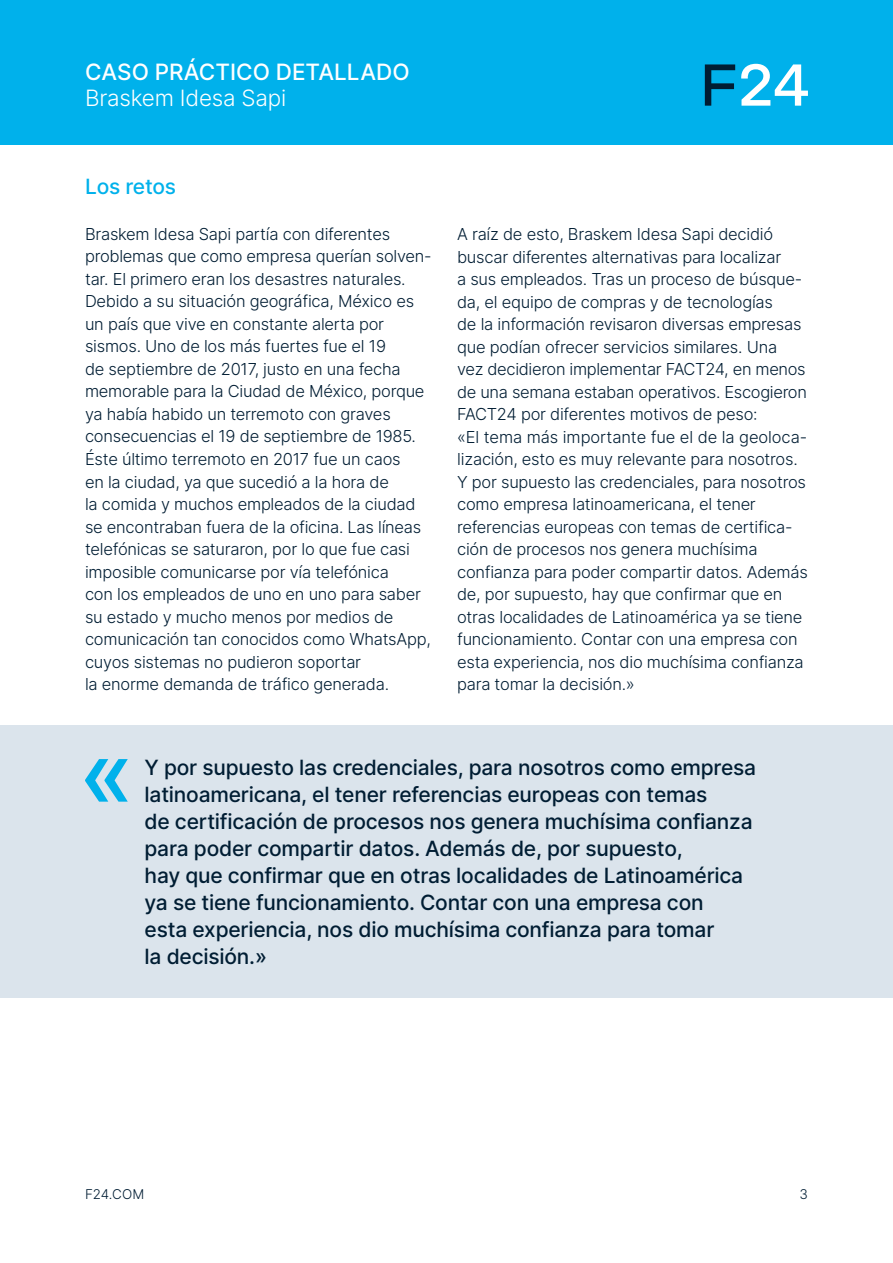
<style>
.page{position:relative;width:893px;height:1263px;background:#fff}
.page>*{position:absolute;margin:0;border:0;box-sizing:border-box;transform-origin:0 0}
.t1{font:500 22.5px "Inter";color:#fff}
.t2{font:300 22.5px "Inter";letter-spacing:-.01em;color:#fff}
.t3{font:500 21px/27px "Inter";letter-spacing:-.01em;color:#001d33}
.t4{font:500 21px "Inter";letter-spacing:-.01em;color:#00b1eb}
.t5{font:300 16.5px/22.5px "Inter";letter-spacing:-.015em;color:#001d33}
.t6{font:300 13.5px "Inter";color:#001d33}
</style>
<div class="page">
<div style="left:0;top:0;width:893px;height:145px;background:#00b1eb"></div>
<svg style="left:705px;top:64px;width:30px;height:42px"></svg>
<svg style="left:741px;top:64px;width:67px;height:42px"></svg>
<div style="left:0;top:725px;width:893px;height:272px;background:#dbe4ec"></div>
<svg style="left:85px;top:759px;width:43px;height:43px"></svg>
<h1 class="t1" style="left:85px;top:55px;width:326px">CASO PRÁCTICO DETALLADO</h1>
<h1 class="t2" style="left:85px;top:82px;width:203px">Braskem Idesa Sapi</h1>
<p class="t4" style="left:85px;top:171px;width:93px">Los retos</p>
<p class="t5" style="left:85px;top:222px;width:348px">Braskem Idesa Sapi partía con diferentes problemas que como empresa querían solven&shy;tar. El primero eran los desastres naturales.<br>Debido a su situación geográfica, México es un país que vive en constante alerta por sismos. Uno de los más fuertes fue el 19<br>de septiembre de 2017, justo en una fecha memorable para la Ciudad de México, porque ya había habido un terremoto con graves consecuencias el 19 de septiembre de 1985.<br>Éste último terremoto en 2017 fue un caos<br>en la ciudad, ya que sucedió a la hora de<br>la comida y muchos empleados de la ciudad se encontraban fuera de la oficina. Las líneas telefónicas se saturaron, por lo que fue casi imposible comunicarse por vía telefónica<br>con los empleados de uno en uno para saber su estado y mucho menos por medios de comunicación tan conocidos como WhatsApp, cuyos sistemas no pudieron soportar<br>la enorme demanda de tráfico generada.</p>
<p class="t5" style="left:457px;top:223px;width:352px">A raíz de esto, Braskem Idesa Sapi decidió buscar diferentes alternativas para localizar<br>a sus empleados. Tras un proceso de búsque&shy;da, el equipo de compras y de tecnologías<br>de la información revisaron diversas empresas que podían ofrecer servicios similares. Una<br>vez decidieron implementar FACT24, en menos de una semana estaban operativos. Escogieron FACT24 por diferentes motivos de peso:<br>«El tema más importante fue el de la geoloca&shy;lización, esto es muy relevante para nosotros.<br>Y por supuesto las credenciales, para nosotros como empresa latinoamericana, el tener referencias europeas con temas de certifica&shy;ción de procesos nos genera muchísima confianza para poder compartir datos. Además de, por supuesto, hay que confirmar que en otras localidades de Latinoamérica ya se tiene funcionamiento. Contar con una empresa con esta experiencia, nos dio muchísima confianza para tomar la decisión.»</p>
<p class="t3" style="left:145px;top:753px;width:613px">Y por supuesto las credenciales, para nosotros como empresa latinoamericana, el tener referencias europeas con temas<br>de certificación de procesos nos genera muchísima confianza para poder compartir datos. Además de, por supuesto,<br>hay que confirmar que en otras localidades de Latinoamérica ya se tiene funcionamiento. Contar con una empresa con<br>esta experiencia, nos dio muchísima confianza para tomar<br>la decisión.»</p>
<p class="t6" style="left:85px;top:1185px;width:61px">F24.COM</p>
<p class="t6" style="left:799px;top:1185px;width:10px">3</p>
</div>
